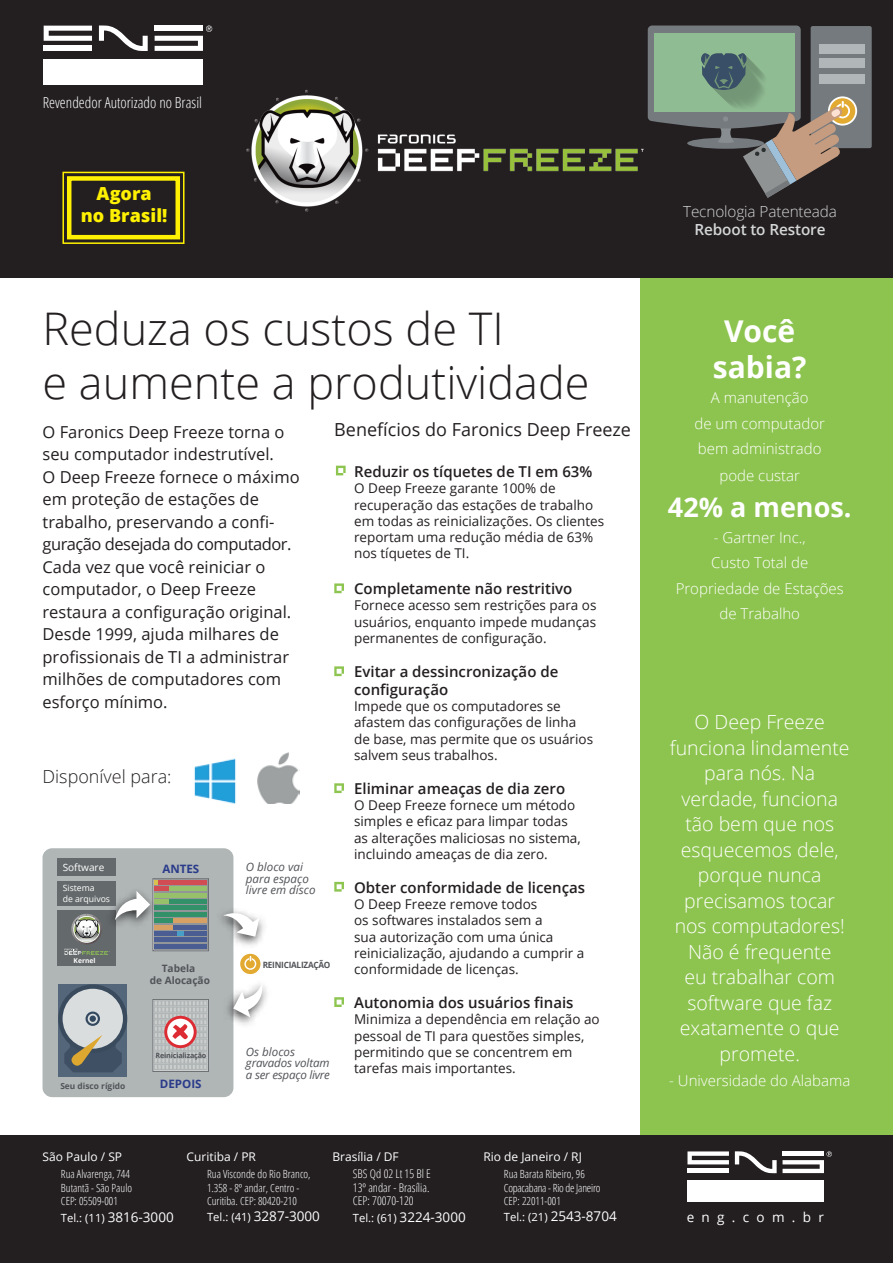
<style>
.page{position:relative;width:893px;height:1263px;background:#fff}
.page>*{position:absolute;margin:0;border:0;box-sizing:border-box;transform-origin:0 0}
.t1{font:300 45px "Open Sans";color:#231f20}
.t2{font:700 30px "Open Sans";color:#fff}
.t3{font:700 27px "Open Sans";color:#fff}
.t4{font:300 19.5px/25.5px "Open Sans";color:#fff;text-align:center}
.t5{font:18px "Open Sans";color:#231f20}
.t6{font:300 18px "Open Sans";color:#231f20}
.t7{font:800 18px/21.6px "Open Sans";color:#fff101;text-align:center}
.t8{font:16.5px/22.5px "Open Sans";color:#231f20}
.t9{font:300 15.3px/18.3px "Open Sans";letter-spacing:-.005em;color:#d4d6d7;text-align:center}
.t10{font:300 condensed 15.15px "Open Sans";color:#fff}
.t11{font:600 15px/18px "Open Sans";color:#231f20}
.t12{font:300 15px/25.5px "Open Sans";color:#fff;text-align:center}
.t13{font:13.5px/16.2px "Open Sans";color:#231f20}
.t14{font:13.5px "Open Sans";letter-spacing:.54em;color:#fff}
.Paragraph_Style_2{font:12px "Open Sans";color:#fff}
.Paragraph_Style_2-2{font:300 condensed 12px "Open Sans";color:#fff}
.t15{font:italic 11.55px/11.6px "Open Sans";color:#525458}
.t16{font:700 11.55px "Open Sans";color:#2a3b8a}
.Paragraph_Style_2-3{font:300 condensed 11.25px/13.5px "Open Sans";color:#fff}
.Paragraph_Style_2-4{font:11.25px "Open Sans";color:#fff}
.t17{font:700 10.05px/12.1px "Open Sans";color:#525458;text-align:center}
.t18{font:10.05px "Open Sans";color:#fff}
.t19{font:8.7px/10.4px "Open Sans";color:#fff}
.t20{font:700 8.7px "Open Sans";letter-spacing:-.03em;color:#525458;scale:.95 1}
.t21{font:700 8.4px "Open Sans";color:#525458}
.t22{font:700 7.2px "Open Sans";letter-spacing:-.025em;color:#525458}
.t23{font:700 6.75px "Open Sans";color:#fff}
.s1{font-size:13.5px}
.s2{font-weight:600}
</style>
<div class="page">
<div style="left:641px;top:272px;width:252px;height:883px;background:#8dc44f"></div>
<div style="left:0;top:0;width:893px;height:278px;background:#231f20"></div>
<div style="left:0;top:1135px;width:893px;height:128px;background:#231f20"></div>
<img style="left:246px;top:89px;width:397px;height:123px">
<img style="left:194px;top:758px;width:42px;height:46px">
<img style="left:258px;top:753px;width:41px;height:51px">
<div style="left:43px;top:848px;width:190px;height:249px;background:#b0b5b6;border-radius:10px"></div>
<div style="left:57px;top:858px;width:59px;height:18px;background:#64696b"></div>
<div style="left:57px;top:910px;width:59px;height:56px;background:#64696b"></div>
<div style="left:153px;top:878px;width:56px;height:73px;border:1px solid #525458"></div>
<svg style="left:65px;top:880px;width:142px;height:75px"></svg>
<img style="left:221px;top:903px;width:43px;height:50px">
<svg style="left:223px;top:911px;width:36px;height:26px"></svg>
<div style="left:59px;top:984px;width:68px;height:93px;background:#546679"></div>
<div style="left:60px;top:986px;width:65px;height:65px;background:#d9ddde;border-radius:50%"></div>
<div style="left:58px;top:984px;width:69px;height:69px;border:4px solid #3a4b5e;border-radius:50%"></div>
<svg style="left:87px;top:1013px;width:12px;height:12px"></svg>
<div style="left:86px;top:1011px;width:14px;height:15px;border:2px solid #334960;border-radius:50%"></div>
<div style="left:90px;top:1015px;width:6px;height:7px;background:#324960;border-radius:50%"></div>
<svg style="left:64px;top:1035px;width:58px;height:37px"></svg>
<div style="left:153px;top:999px;width:56px;height:73px;border:1px solid #525458"></div>
<svg style="left:154px;top:1000px;width:53px;height:70px"></svg>
<img style="left:227px;top:973px;width:40px;height:60px">
<svg style="left:233px;top:983px;width:30px;height:34px"></svg>
<svg style="left:239px;top:952px;width:23px;height:23px"></svg>
<div style="left:57px;top:881px;width:59px;height:24px;background:#64696b"></div>
<div style="left:811px;top:26px;width:61px;height:122px;background:#757a7e;border-radius:2px"></div>
<div style="left:819px;top:44px;width:46px;height:9px;background:#b1b6b8"></div>
<div style="left:819px;top:58px;width:46px;height:10px;background:#b1b6b8"></div>
<div style="left:819px;top:74px;width:46px;height:9px;background:#b1b6b8"></div>
<svg style="left:648px;top:26px;width:209px;height:172px"></svg>
<svg style="left:336px;top:466px;width:10px;height:9px"></svg>
<svg style="left:334px;top:583px;width:10px;height:10px"></svg>
<svg style="left:334px;top:666px;width:10px;height:10px"></svg>
<svg style="left:334px;top:783px;width:10px;height:10px"></svg>
<svg style="left:334px;top:882px;width:10px;height:10px"></svg>
<svg style="left:334px;top:997px;width:10px;height:10px"></svg>
<svg style="left:155px;top:26px;width:57px;height:25px"></svg>
<svg style="left:99px;top:26px;width:49px;height:25px"></svg>
<div style="left:44px;top:46px;width:48px;height:5px;background:#fff"></div>
<svg style="left:44px;top:26px;width:48px;height:15px"></svg>
<div style="left:44px;top:59px;width:159px;height:26px;background:#fff"></div>
<svg style="left:62px;top:171px;width:123px;height:73px"></svg>
<div style="left:67px;top:176px;width:113px;height:63px;border:4px solid #fff101"></div>
<svg style="left:735px;top:1151px;width:97px;height:22px"></svg>
<hr style="left:687px;top:1169px;width:42px;height:4px;background:#fff">
<svg style="left:687px;top:1151px;width:42px;height:13px"></svg>
<div style="left:687px;top:1180px;width:137px;height:22px;background:#fff"></div>
<p class="t10" style="left:43px;top:93px;width:161px">Revendedor Autorizado no Brasil</p>
<p class="t7" style="left:81px;top:182px;width:88px">Agora<br>no Brasil!</p>
<p class="t1" style="left:43px;top:298px;width:463px">Reduza os custos de TI</p>
<p class="t1" style="left:43px;top:352px;width:548px">e aumente a produtividade</p>
<p class="t8" style="left:43px;top:420px;width:259px">O Faronics Deep Freeze torna o seu computador indestrutível.<br>O Deep Freeze fornece o máximo</p>
<p class="t8" style="left:43px;top:488px;width:218px">em proteção de estações de</p>
<p class="t8" style="left:43px;top:510px;width:250px">trabalho, preservando a confi&shy;guração desejada do computador.<br>Cada vez que você reiniciar o computador, o Deep Freeze restaura a configuração original.<br>Desde 1999, ajuda milhares de profissionais de TI a administrar milhões de computadores com esforço mínimo.</p>
<p class="t5" style="left:334px;top:417px;width:298px">Benefícios do Faronics Deep Freeze</p>
<p class="t11" style="left:354px;top:462px;width:240px">Reduzir os tíquetes de TI em 63%</p>
<p class="t13" style="left:354px;top:480px;width:252px">O Deep Freeze garante 100% de recuperação das estações de trabalho em todas as reinicializações. Os clientes reportam uma redução média de 63% nos tíquetes de TI.</p>
<p class="t11" style="left:354px;top:579px;width:220px">Completamente não restritivo</p>
<p class="t13" style="left:354px;top:597px;width:244px;text-align:justify">Fornece acesso sem restrições para os usuários, enquanto impede mudanças permanentes de configuração.</p>
<p class="t11" style="left:354px;top:662px;width:206px">Evitar a dessincronização de configuração</p>
<p class="t13" style="left:354px;top:698px;width:240px">Impede que os computadores se afastem das configurações de linha de base, mas permite que os usuários salvem seus trabalhos.</p>
<p class="t11" style="left:354px;top:779px;width:213px">Eliminar ameaças de dia zero</p>
<p class="t13" style="left:354px;top:797px;width:228px">O Deep Freeze fornece um método simples e eficaz para limpar todas as alterações maliciosas no sistema, incluindo ameaças de dia zero.</p>
<p class="t11" style="left:354px;top:878px;width:232px">Obter conformidade de licenças</p>
<p class="t13" style="left:354px;top:896px;width:232px">O Deep Freeze remove todos<br>os softwares instalados sem a<br>sua autorização com uma única reinicialização, ajudando a cumprir a conformidade de licenças.</p>
<p class="t11" style="left:354px;top:993px;width:221px">Autonomia dos usuários finais</p>
<p class="t13" style="left:354px;top:1011px;width:247px">Minimiza a dependência em relação ao pessoal de TI para questões simples, permitindo que se concentrem em tarefas mais importantes.</p>
<p class="t6" style="left:43px;top:765px;width:131px">Disponível para:</p>
<p class="t15" style="left:246px;top:861px;width:71px">O bloco vai para espaço livre em disco</p>
<p class="t18" style="left:63px;top:860px;width:43px">Software</p>
<p class="t16" style="left:162px;top:861px;width:38px">ANTES</p>
<p class="t19" style="left:63px;top:883px;width:49px">Sistema<br>de arquivos</p>
<p class="t23" style="left:74px;top:955px;width:23px">Kernel</p>
<p class="t17" style="left:150px;top:962px;width:62px">Tabela<br>de Alocação</p>
<p class="t20" style="left:263px;top:958px;width:73px">REINICIALIZAÇÃO</p>
<p class="t15" style="left:246px;top:1045px;width:86px">Os blocos gravados voltam a ser espaço livre</p>
<p class="t22" style="left:156px;top:1050px;width:52px">Reinicialização</p>
<p class="t16" style="left:160px;top:1075px;width:43px">DEPOIS</p>
<p class="t21" style="left:60px;top:1080px;width:67px">Seu disco rígido</p>
<p class="Paragraph_Style_2" style="left:43px;top:1148px;width:81px">São Paulo / SP</p>
<p class="Paragraph_Style_2-3" style="left:61px;top:1167px;width:73px">Rua Alvarenga, 744<br>Butantã - São Paulo</p>
<p class="Paragraph_Style_2-3" style="left:61px;top:1194px;width:58px">CEP: 05509-001</p>
<p class="Paragraph_Style_2-4" style="left:61px;top:1210px;width:114px">Tel.: (11) <span class="s1">3816-3000</span></p>
<p class="Paragraph_Style_2" style="left:187px;top:1148px;width:71px">Curitiba / PR</p>
<p class="Paragraph_Style_2-3" style="left:207px;top:1167px;width:105px">Rua Visconde do Rio Branco,<br>1.358 - 8º andar, Centro -<br>Curitiba. CEP: 80420-210</p>
<p class="Paragraph_Style_2-4" style="left:207px;top:1209px;width:114px">Tel.: (41) <span class="s1">3287-3000</span></p>
<p class="Paragraph_Style_2" style="left:332px;top:1148px;width:68px">Brasília / DF</p>
<p class="Paragraph_Style_2-2" style="left:353px;top:1166px;width:79px">SBS Qd 02 Lt 15 Bl E</p>
<p class="Paragraph_Style_2-2" style="left:353px;top:1179px;width:78px">13º andar - Brasília.</p>
<p class="Paragraph_Style_2-2" style="left:353px;top:1193px;width:62px">CEP: 70070-120</p>
<p class="Paragraph_Style_2-4" style="left:353px;top:1210px;width:114px">Tel.: (61) <span class="s1">3224-3000</span></p>
<p class="Paragraph_Style_2" style="left:483px;top:1148px;width:100px">Rio de Janeiro / RJ</p>
<p class="Paragraph_Style_2-3" style="left:504px;top:1167px;width:98px">Rua Barata Ribeiro, 96<br>Copacabana - Rio de Janeiro<br>CEP: 22011-001</p>
<p class="Paragraph_Style_2-4" style="left:504px;top:1209px;width:114px">Tel.: (21) <span class="s1">2543-8704</span></p>
<p class="t9" style="left:683px;top:202px;width:155px">Tecnologia Patenteada<br><span class="s2">Reboot to Restore</span></p>
<p class="t2" style="left:724px;top:310px;width:73px">Você</p>
<p class="t2" style="left:713px;top:346px;width:95px">sabia?</p>
<p class="t12" style="left:694px;top:385px;width:132px">A manutenção<br>de um computador bem administrado</p>
<p class="t12" style="left:719px;top:463px;width:82px">pode custar</p>
<p class="t3" style="left:668px;top:488px;width:185px">42% a menos.</p>
<p class="t12" style="left:711px;top:524px;width:98px;text-align:left">- Gartner Inc.,<br>Custo Total de</p>
<p class="t12" style="left:676px;top:575px;width:170px">Propriedade de Estações de Trabalho</p>
<p class="t4" style="left:670px;top:709px;width:181px">O Deep Freeze funciona lindamente para nós. Na verdade, funciona tão bem que nos esquecemos dele, porque nunca precisamos tocar nos computadores!<br>Não é frequente<br>eu trabalhar com software que faz exatamente o que promete.</p>
<p class="t12" style="left:669px;top:1068px;width:183px">- Universidade do Alabama</p>
<p class="t14" style="left:687px;top:1208px;width:139px">eng.com.br</p>
</div>
